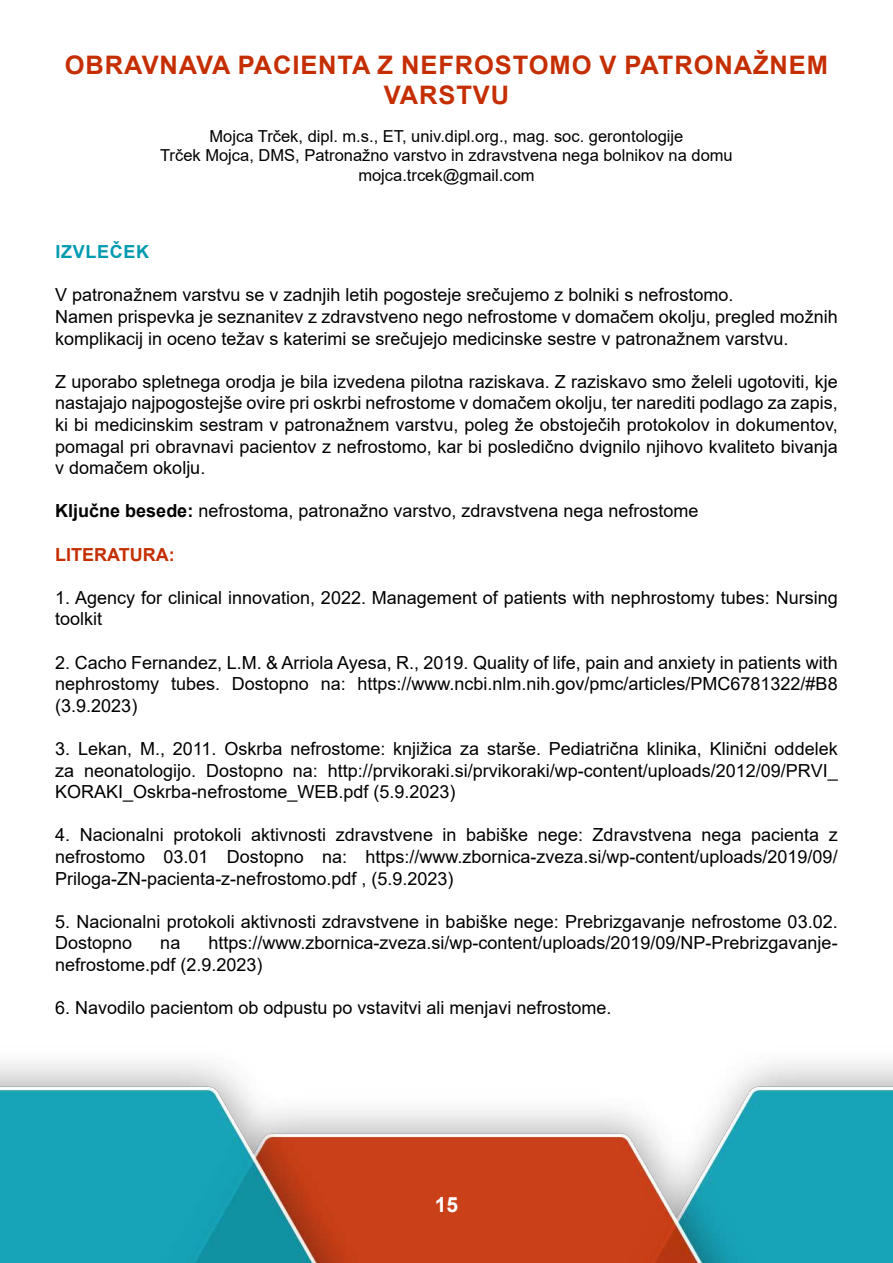
<style>
.page{position:relative;width:893px;height:1263px;background:#fff}
.page>*{position:absolute;margin:0;border:0;box-sizing:border-box;transform-origin:0 0}
.t1{font:700 25.5px/30.6px "Arial";letter-spacing:.035em;color:#c52e00;text-align:center}
.t2{font:700 21px "Arial";color:#fff}
.t3{font:18px/21.6px "Arial";color:#000}
.t4{font:700 18px "Arial";color:#c52e00}
.t5{font:700 18px "Arial";letter-spacing:.035em;color:#009ab1}
.t6{font:16.5px/19.8px "Arial";color:#000;text-align:center}
.s1{font-weight:700}
</style>
<div class="page">
<img style="left:0;top:1061px;width:893px;height:202px">
<h1 class="t1" style="left:65px;top:50px;width:764px">OBRAVNAVA PACIENTA Z NEFROSTOMO V PATRONAŽNEM<br>VARSTVU</h1>
<p class="t6" style="left:160px;top:126px;width:574px">Mojca Trček, dipl. m.s., ET, univ.dipl.org., mag. soc. gerontologije<br>Trček Mojca, DMS, Patronažno varstvo in zdravstvena nega bolnikov na domu mojca.trcek@gmail.com</p>
<p class="t5" style="left:56px;top:239px;width:95px">IZVLEČEK</p>
<p class="t3" style="left:55px;top:284px;width:784px">V patronažnem varstvu se v zadnjih letih pogosteje srečujemo z bolniki s nefrostomo.<br>Namen prispevka je seznanitev z zdravstveno nego nefrostome v domačem okolju, pregled možnih komplikacij in oceno težav s katerimi se srečujejo medicinske sestre v patronažnem varstvu.</p>
<p class="t3" style="left:55px;top:371px;width:784px;text-align:justify">Z uporabo spletnega orodja je bila izvedena pilotna raziskava. Z raziskavo smo želeli ugotoviti, kje nastajajo najpogostejše ovire pri oskrbi nefrostome v domačem okolju, ter narediti podlago za zapis, ki bi medicinskim sestram v patronažnem varstvu, poleg že obstoječih protokolov in dokumentov, pomagal pri obravnavi pacientov z nefrostomo, kar bi posledično dvignilo njihovo kvaliteto bivanja v domačem okolju.</p>
<p class="t3" style="left:55px;top:500px;width:645px"><span class="s1">Ključne besede:</span> nefrostoma, patronažno varstvo, zdravstvena nega nefrostome</p>
<p class="t4" style="left:55px;top:542px;width:121px">LITERATURA:</p>
<p class="t3" style="left:55px;top:587px;width:784px">1. Agency for clinical innovation, 2022. Management of patients with nephrostomy tubes: Nursing toolkit</p>
<p class="t3" style="left:55px;top:651px;width:784px;text-align:justify">2. Cacho Fernandez, L.M. &amp; Arriola Ayesa, R., 2019. Quality of life, pain and anxiety in patients with nephrostomy tubes. Dostopno na: https://www.ncbi.nlm.nih.gov/pmc/articles/PMC6781322/#B8 (3.9.2023)</p>
<p class="t3" style="left:55px;top:738px;width:784px;text-align:justify">3. Lekan, M., 2011. Oskrba nefrostome: knjižica za starše. Pediatrična klinika, Klinični oddelek za neonatologijo. Dostopno na: http://prvikoraki.si/prvikoraki/wp-content/uploads/2012/09/PRVI_ KORAKI_Oskrba-nefrostome_WEB.pdf (5.9.2023)</p>
<p class="t3" style="left:55px;top:824px;width:784px;text-align:justify">4. Nacionalni protokoli aktivnosti zdravstvene in babiške nege: Zdravstvena nega pacienta z nefrostomo 03.01 Dostopno na: https://www.zbornica-zveza.si/wp-content/uploads/2019/09/ Priloga-ZN-pacienta-z-nefrostomo.pdf , (5.9.2023)</p>
<p class="t3" style="left:55px;top:911px;width:784px">5. Nacionalni protokoli aktivnosti zdravstvene in babiške nege: Prebrizgavanje nefrostome 03.02.<br>Dostopno</p>
<p class="t3" style="left:55px;top:932px;width:784px;text-indent:153px">https://www.zbornica-zveza.si/wp-content/uploads/2019/09/NP-Prebrizgavanje&shy;nefrostome.pdf (2.9.2023)</p>
<p class="t3" style="left:55px;top:997px;width:558px">6. Navodilo pacientom ob odpustu po vstavitvi ali menjavi nefrostome.</p>
<p class="t3" style="left:160px;top:932px;width:22px">na</p>
<p class="t2" style="left:435px;top:1190px;width:25px">15</p>
</div>
